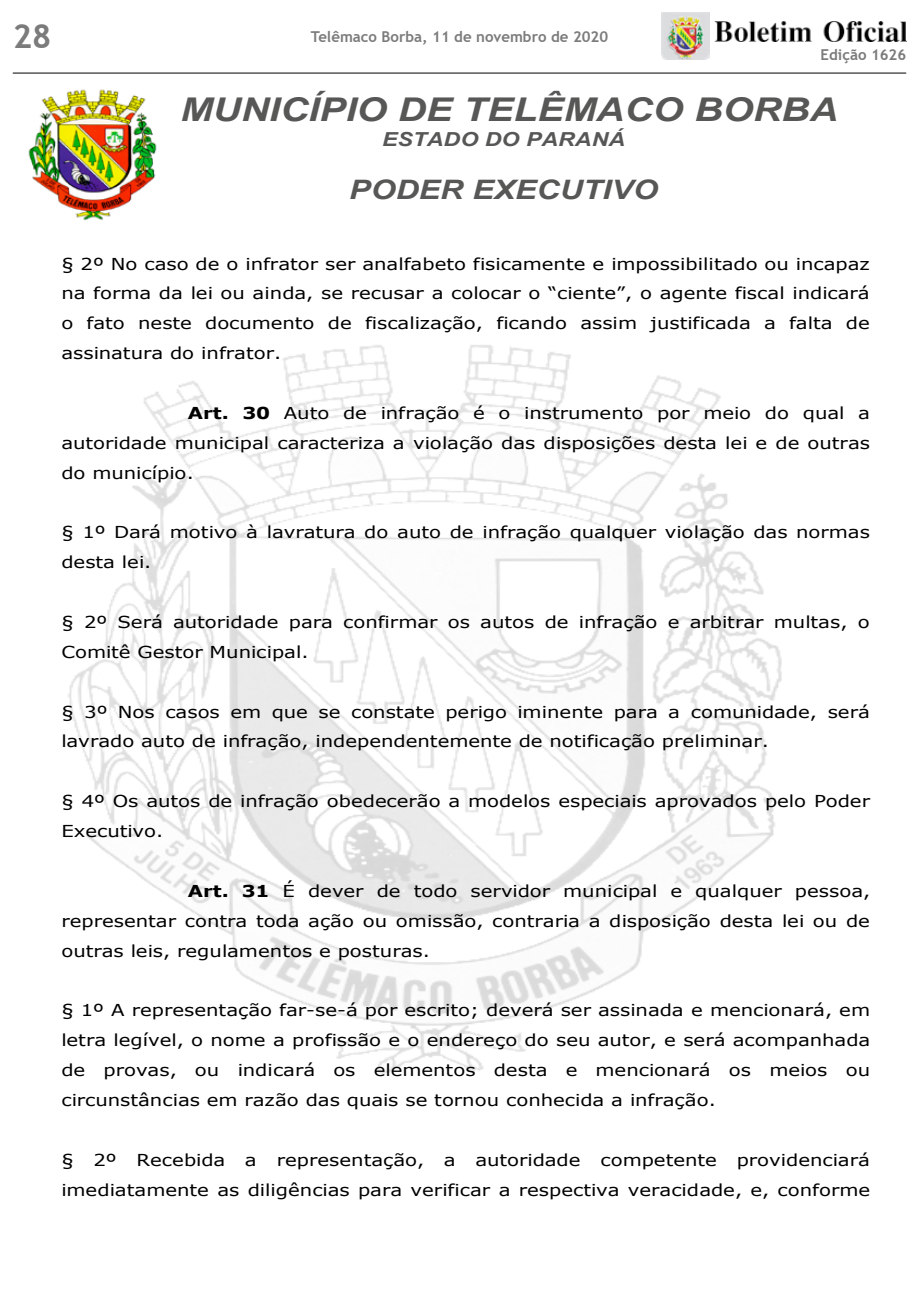
<style>
.page{position:relative;width:919px;height:1289px;background:#fff}
.page>*{position:absolute;margin:0;border:0;box-sizing:border-box;transform-origin:0 0}
.t1{font:700 33px "Trebuchet MS";color:#7c7b7b}
.t2{font:italic 700 32.7px "Arial";color:#575756;scale:1.2 1}
.t3{font:italic 700 26.85px "Arial";color:#575756;scale:1.2 1}
.t4{font:italic 700 19.35px "Arial";color:#575756;scale:1.2 1}
.t5{font:16.5px/29.8px "Verdana";letter-spacing:-.005em;color:#000;scale:1.2 1}
.t6{font:700 15px "Trebuchet MS";color:#7c7b7b}
.s1{font-weight:700}
</style>
<div class="page">
<img style="left:662px;top:13px;width:47px;height:47px">
<img style="left:714px;top:21px;width:192px;height:21px">
<hr style="left:13px;top:73px;width:893px;height:1px;background:#000">
<img style="left:28px;top:89px;width:129px;height:131px">
<img style="left:68px;top:345px;width:714px;height:729px">
<h1 class="t1" style="left:13px;top:16px;width:40px">28</h1>
<p class="t6" style="left:311px;top:27px;width:299px">Telêmaco Borba, 11 de novembro de 2020</p>
<p class="t6" style="left:820px;top:45px;width:87px">Edição 1626</p>
<h2 class="t2" style="left:180px;top:88px;width:549px">MUNICÍPIO DE TELÊMACO BORBA</h2>
<p class="t4" style="left:382px;top:126px;width:204px">ESTADO DO PARANÁ</p>
<h3 class="t3" style="left:349px;top:172px;width:259px">PODER EXECUTIVO</h3>
<p class="t5" style="left:61px;top:248px;width:675px;text-align:justify">§ 2º No caso de o infrator ser analfabeto fisicamente e impossibilitado ou incapaz na forma da lei ou ainda, se recusar a colocar o “ciente”, o agente fiscal indicará o fato neste documento de fiscalização, ficando assim justificada a falta de assinatura do infrator.</p>
<p class="t5" style="left:61px;top:398px;width:675px;text-align:justify;text-indent:126px"><span class="s1">Art. 30</span> Auto de infração é o instrumento por meio do qual a autoridade municipal caracteriza a violação das disposições desta lei e de outras do município.</p>
<p class="t5" style="left:61px;top:517px;width:675px">§ 1º Dará motivo à lavratura do auto de infração qualquer violação das normas desta lei.</p>
<p class="t5" style="left:61px;top:607px;width:675px">§ 2º Será autoridade para confirmar os autos de infração e arbitrar multas, o<br>Comitê Gestor Municipal.</p>
<p class="t5" style="left:61px;top:696px;width:675px">§ 3º Nos casos em que se constate perigo iminente para a comunidade, será lavrado auto de infração, independentemente de notificação preliminar.</p>
<p class="t5" style="left:61px;top:786px;width:675px">§ 4º Os autos de infração obedecerão a modelos especiais aprovados pelo Poder<br>Executivo.</p>
<p class="t5" style="left:61px;top:875px;width:675px;text-align:justify;text-indent:126px"><span class="s1">Art. 31</span> É dever de todo servidor municipal e qualquer pessoa, representar contra toda ação ou omissão, contraria a disposição desta lei ou de outras leis, regulamentos e posturas.</p>
<p class="t5" style="left:61px;top:995px;width:675px;text-align:justify">§ 1º A representação far-se-á por escrito; deverá ser assinada e mencionará, em letra legível, o nome a profissão e o endereço do seu autor, e será acompanhada de provas, ou indicará os elementos desta e mencionará os meios ou circunstâncias em razão das quais se tornou conhecida a infração.</p>
<p class="t5" style="left:61px;top:1144px;width:675px">§ 2º Recebida a representação, a autoridade competente providenciará imediatamente as diligências para verificar a respectiva veracidade, e, conforme</p>
</div>
